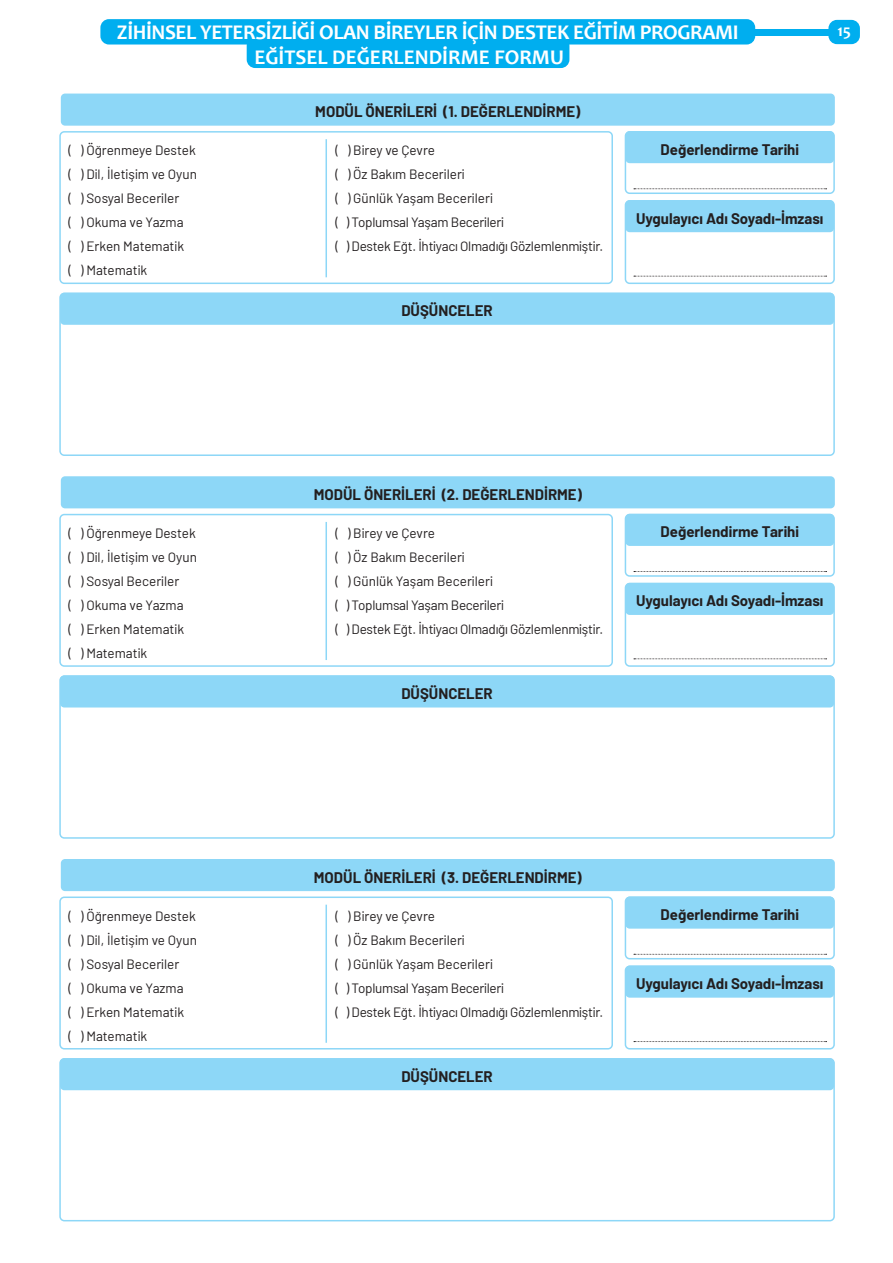
<style>
.page{position:relative;width:893px;height:1263px;background:#fff}
.page>*{position:absolute;margin:0;border:0;box-sizing:border-box;transform-origin:0 0}
.t1{font:700 21px/24.3px "Candara";letter-spacing:-.02em;color:#fff}
.t2{font:700 16.5px "Candara";color:#fff}
.t3{font:700 15px "Barlow";color:#231f20}
.t4{font:13.5px/24px "Barlow";letter-spacing:-.005em;color:#231f20}
</style>
<div class="page">
<div style="left:742px;top:29px;width:86px;height:6px;background:#00aeef"></div>
<div style="left:100px;top:19px;width:655px;height:26px;background:#00aeef;border-radius:9px"></div>
<div style="left:247px;top:37px;width:322px;height:31px;background:#00aeef;border-radius:9px"></div>
<div style="left:828px;top:20px;width:32px;height:24px;background:#00aeef;border-radius:9px"></div>
<div style="left:61px;top:94px;width:774px;height:32px;background:#8dd7f7;border-radius:4px"></div>
<div style="left:59px;top:293px;width:776px;height:163px;border:2px solid #8dd7f7;border-radius:4px"></div>
<div style="left:60px;top:293px;width:774px;height:32px;background:#8dd7f7;border-radius:4px"></div>
<div style="left:59px;top:131px;width:554px;height:153px;border:2px solid #8dd7f7;border-radius:4px"></div>
<hr style="left:325px;top:139px;width:2px;height:138px;background:#8dd7f7">
<div style="left:625px;top:131px;width:210px;height:63px;border:2px solid #8dd7f7;border-radius:4px"></div>
<div style="left:625px;top:131px;width:209px;height:32px;background:#8dd7f7;border-radius:4px"></div>
<svg style="left:634px;top:188px;width:193px;height:1px"></svg>
<div style="left:625px;top:200px;width:210px;height:84px;border:2px solid #8dd7f7;border-radius:4px"></div>
<div style="left:625px;top:200px;width:209px;height:32px;background:#8dd7f7;border-radius:4px"></div>
<svg style="left:634px;top:276px;width:193px;height:1px"></svg>
<div style="left:61px;top:476px;width:774px;height:32px;background:#8dd7f7;border-radius:4px"></div>
<div style="left:59px;top:675px;width:776px;height:164px;border:2px solid #8dd7f7;border-radius:4px"></div>
<div style="left:60px;top:675px;width:774px;height:32px;background:#8dd7f7;border-radius:4px"></div>
<div style="left:59px;top:514px;width:554px;height:153px;border:2px solid #8dd7f7;border-radius:4px"></div>
<hr style="left:325px;top:522px;width:2px;height:138px;background:#8dd7f7">
<div style="left:625px;top:514px;width:210px;height:63px;border:2px solid #8dd7f7;border-radius:4px"></div>
<div style="left:625px;top:514px;width:209px;height:32px;background:#8dd7f7;border-radius:4px"></div>
<svg style="left:634px;top:571px;width:193px;height:1px"></svg>
<div style="left:625px;top:583px;width:210px;height:84px;border:2px solid #8dd7f7;border-radius:4px"></div>
<div style="left:625px;top:583px;width:209px;height:32px;background:#8dd7f7;border-radius:4px"></div>
<svg style="left:634px;top:658px;width:193px;height:1px"></svg>
<div style="left:61px;top:859px;width:774px;height:32px;background:#8dd7f7;border-radius:4px"></div>
<div style="left:59px;top:1058px;width:776px;height:163px;border:2px solid #8dd7f7;border-radius:4px"></div>
<div style="left:60px;top:1058px;width:774px;height:32px;background:#8dd7f7;border-radius:4px"></div>
<div style="left:59px;top:896px;width:554px;height:153px;border:2px solid #8dd7f7;border-radius:4px"></div>
<hr style="left:325px;top:905px;width:2px;height:138px;background:#8dd7f7">
<div style="left:625px;top:896px;width:210px;height:63px;border:2px solid #8dd7f7;border-radius:4px"></div>
<div style="left:625px;top:896px;width:209px;height:33px;background:#8dd7f7;border-radius:4px"></div>
<svg style="left:634px;top:954px;width:193px;height:1px"></svg>
<div style="left:625px;top:965px;width:210px;height:84px;border:2px solid #8dd7f7;border-radius:4px"></div>
<div style="left:625px;top:965px;width:209px;height:33px;background:#8dd7f7;border-radius:4px"></div>
<svg style="left:634px;top:1041px;width:193px;height:1px"></svg>
<h1 class="t1" style="left:254px;top:20px;width:486px;text-indent:-137px">ZİHİNSEL YETERSİZLİĞİ OLAN BİREYLER İÇİN DESTEK EĞİTİM PROGRAMI<br>EĞİTSEL DEĞERLENDİRME FORMU</h1>
<p class="t2" style="left:837px;top:25px;width:15px">15</p>
<p class="t3" style="left:315px;top:101px;width:267px">MODÜL ÖNERİLERİ (1. DEĞERLENDİRME)</p>
<p class="t4" style="left:69px;top:137px;width:130px">( ) Öğrenmeye Destek ( ) Dil, İletişim ve Oyun ( ) Sosyal Beceriler<br>( ) Okuma ve Yazma<br>( ) Erken Matematik<br>( ) Matematik</p>
<p class="t4" style="left:335px;top:137px;width:269px">( ) Birey ve Çevre<br>( ) Öz Bakım Becerileri<br>( ) Günlük Yaşam Becerileri<br>( ) Toplumsal Yaşam Becerileri<br>( ) Destek Eğt. İhtiyacı Olmadığı Gözlemlenmiştir.</p>
<p class="t3" style="left:661px;top:138px;width:140px">Değerlendirme Tarihi</p>
<p class="t3" style="left:636px;top:207px;width:189px">Uygulayıcı Adı Soyadı-İmzası</p>
<p class="t3" style="left:401px;top:300px;width:93px">DÜŞÜNCELER</p>
<p class="t3" style="left:314px;top:483px;width:270px">MODÜL ÖNERİLERİ (2. DEĞERLENDİRME)</p>
<p class="t4" style="left:69px;top:520px;width:130px">( ) Öğrenmeye Destek ( ) Dil, İletişim ve Oyun ( ) Sosyal Beceriler<br>( ) Okuma ve Yazma<br>( ) Erken Matematik<br>( ) Matematik</p>
<p class="t4" style="left:335px;top:520px;width:269px">( ) Birey ve Çevre<br>( ) Öz Bakım Becerileri<br>( ) Günlük Yaşam Becerileri<br>( ) Toplumsal Yaşam Becerileri<br>( ) Destek Eğt. İhtiyacı Olmadığı Gözlemlenmiştir.</p>
<p class="t3" style="left:661px;top:521px;width:140px">Değerlendirme Tarihi</p>
<p class="t3" style="left:636px;top:590px;width:189px">Uygulayıcı Adı Soyadı-İmzası</p>
<p class="t3" style="left:401px;top:682px;width:93px">DÜŞÜNCELER</p>
<p class="t3" style="left:314px;top:866px;width:269px">MODÜL ÖNERİLERİ (3. DEĞERLENDİRME)</p>
<p class="t4" style="left:69px;top:903px;width:130px">( ) Öğrenmeye Destek ( ) Dil, İletişim ve Oyun ( ) Sosyal Beceriler<br>( ) Okuma ve Yazma<br>( ) Erken Matematik<br>( ) Matematik</p>
<p class="t4" style="left:335px;top:903px;width:269px">( ) Birey ve Çevre<br>( ) Öz Bakım Becerileri<br>( ) Günlük Yaşam Becerileri<br>( ) Toplumsal Yaşam Becerileri<br>( ) Destek Eğt. İhtiyacı Olmadığı Gözlemlenmiştir.</p>
<p class="t3" style="left:661px;top:903px;width:140px">Değerlendirme Tarihi</p>
<p class="t3" style="left:636px;top:972px;width:189px">Uygulayıcı Adı Soyadı-İmzası</p>
<p class="t3" style="left:401px;top:1065px;width:93px">DÜŞÜNCELER</p>
</div>
